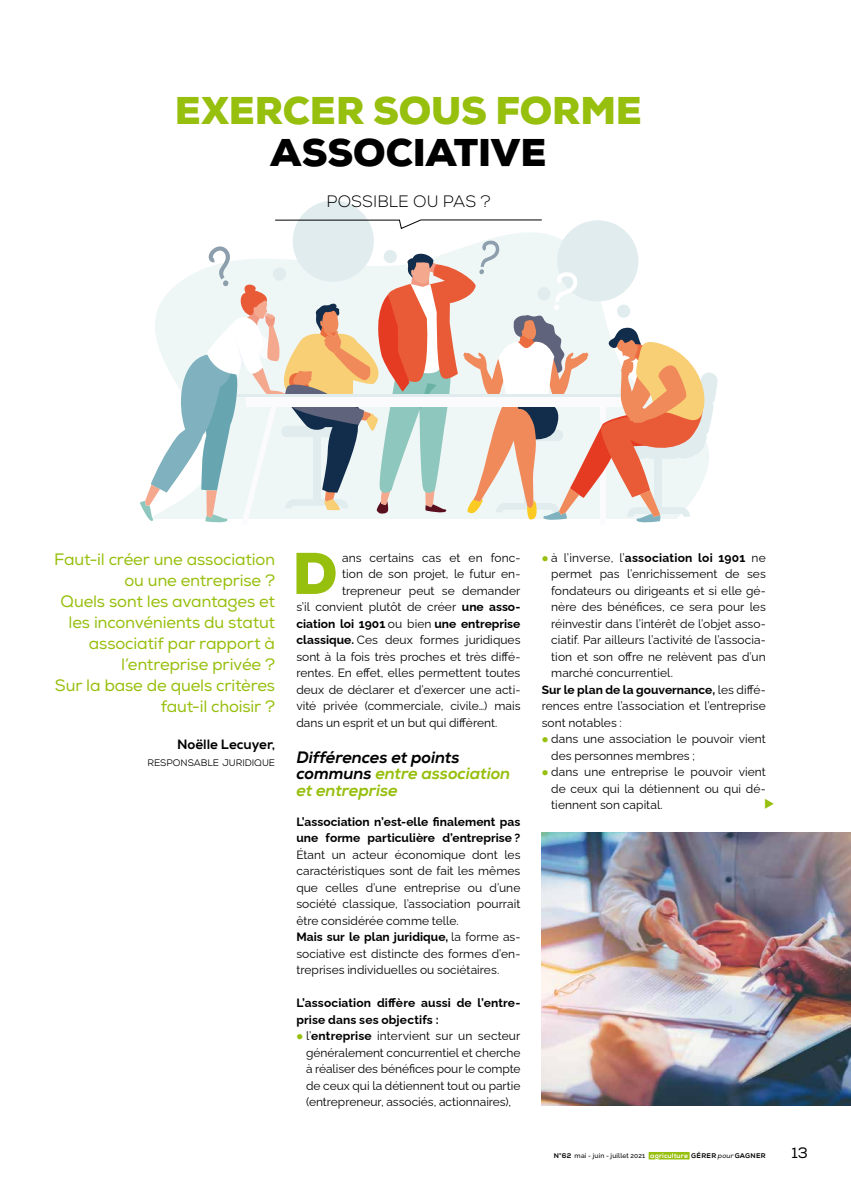
<style>
.page{position:relative;width:851px;height:1191px;background:#fff}
.page>*{position:absolute;margin:0;border:0;box-sizing:border-box;transform-origin:0 0}
.t1{font:900 57px "Nexa";color:#97bf0d}
.t2{font:900 37.5px "Nexa";letter-spacing:-.005em;color:#97bf0d}
.t3{font:900 37.5px "Nexa";color:#000}
.t4{font:16.5px/21px "Nexa";letter-spacing:-.01em;color:#97bf0d;text-align:right}
.t5{font:italic 16.5px/16.5px "Nexa X Bold";letter-spacing:-.01em;color:#97bf0d}
.t6{font:300 16.5px "Nexa";letter-spacing:.005em;color:#000}
.t7{font:15px "Nexa";color:#000}
.t8{font:13.5px "Nexa X Bold";letter-spacing:-.005em;color:#000}
.t9{font:12px/16.5px "Raleway";letter-spacing:.005em;color:#000}
.t10{font:700 12px/16.5px "Raleway";letter-spacing:.005em;color:#000}
.t11{font:700 12px "Raleway";letter-spacing:.025em;color:#000}
.t12{font:9.45px "Nexa";letter-spacing:-.005em;color:#000}
.t13{font:500 6.75px "Raleway";letter-spacing:.02em;color:#000}
.s1{font-weight:700}
.s2{font-weight:400}
.s3{color:#000}
.s4{color:#97bf0d}
.s5{font-family:"Nexa X Bold";font-weight:400}
.s6{font-family:"Nexa X Bold";font-weight:400;color:#fff}
.s7{font-family:"Nexa";font-weight:400;font-style:italic}
</style>
<div class="page">
<div style="left:648px;top:1152px;width:41px;height:7px;background:#97bf0d"></div>
<div style="left:292px;top:201px;width:82px;height:81px;background:#e0ecee;border-radius:50%"></div>
<div style="left:557px;top:220px;width:81px;height:81px;background:#e0ecee;border-radius:50%"></div>
<svg style="left:140px;top:240px;width:578px;height:283px"></svg>
<img style="left:541px;top:832px;width:309px;height:274px">
<svg style="left:275px;top:219px;width:267px;height:10px"></svg>
<h2 class="t2" style="left:175px;top:86px;width:468px">EXERCER SOUS FORME</h2>
<h2 class="t3" style="left:270px;top:128px;width:277px">ASSOCIATIVE</h2>
<h3 class="t6" style="left:326px;top:191px;width:165px">POSSIBLE OU PAS ?</h3>
<h3 class="t4" style="left:54px;top:548px;width:222px">Faut-il créer une association ou une entreprise ?<br>Quels sont les avantages et les inconvénients du statut associatif par rapport à l’entreprise privée ?<br>Sur la base de quels critères faut-il choisir ?</h3>
<p class="t8" style="left:177px;top:736px;width:100px">Noëlle Lecuyer,</p>
<p class="t12" style="left:147px;top:756px;width:129px">RESPONSABLE JURIDIQUE</p>
<p class="t9" style="left:342px;top:548px;width:180px">ans certains cas et en fonc-</p>
<p class="t9" style="left:342px;top:564px;width:180px">tion de son projet, le futur en-</p>
<p class="t9" style="left:342px;top:581px;width:180px">trepreneur peut se demander</p>
<p class="t9" style="left:296px;top:597px;width:225px">s’il convient plutôt de créer <span class="s1">une asso-</span></p>
<p class="t10" style="left:296px;top:614px;width:225px">ciation loi 1901 <span class="s2">ou bien</span> une entreprise</p>
<p class="t9" style="left:296px;top:630px;width:225px"><span class="s1">classique.</span> Ces deux formes juridiques</p>
<p class="t9" style="left:296px;top:647px;width:225px">sont à la fois très proches et très diffé-</p>
<p class="t9" style="left:296px;top:663px;width:225px">rentes. En effet, elles permettent toutes</p>
<p class="t9" style="left:296px;top:680px;width:225px">deux de déclarer et d’exercer une acti-</p>
<p class="t9" style="left:296px;top:696px;width:225px">vité privée (commerciale, civile…) mais</p>
<p class="t9" style="left:296px;top:713px;width:203px">dans un esprit et un but qui diffèrent.</p>
<h3 class="t5" style="left:296px;top:749px;width:215px"><span class="s3">Différences et points communs</span> entre association et entreprise</h3>
<p class="t10" style="left:296px;top:812px;width:225px">L’association n’est-elle finalement pas une forme particulière d’entreprise ?</p>
<p class="t9" style="left:296px;top:845px;width:225px">Étant un acteur économique dont les caractéristiques sont de fait les mêmes que celles d’une entreprise ou d’une société classique, l’association pourrait être considérée comme telle.<br><span class="s1">Mais sur le plan juridique,</span> la forme as&shy;sociative est distincte des formes d’en&shy;treprises individuelles ou sociétaires.</p>
<p class="t10" style="left:296px;top:993px;width:225px">L’association diffère aussi de l’entre&shy;prise dans ses objectifs :</p>
<p class="t9" style="left:306px;top:1026px;width:216px;text-align:justify;text-indent:-10px"><span class="s4">●</span> l’<span class="s1">entreprise</span> intervient sur un secteur généralement concurrentiel et cherche à réaliser des bénéfices pour le compte de ceux qui la détiennent tout ou partie (entrepreneur, associés, actionnaires),</p>
<h1 class="t1" style="left:292px;top:536px;width:47px">D</h1>
<p class="t11" style="left:541px;top:548px;width:225px"><span class="s4">●</span> <span class="s2">à l’inverse, l’</span>association loi 1901 <span class="s2">ne</span></p>
<p class="t9" style="left:551px;top:564px;width:216px">permet pas l’enrichissement de ses</p>
<p class="t9" style="left:551px;top:581px;width:216px">fondateurs ou dirigeants et si elle gé-</p>
<p class="t9" style="left:551px;top:597px;width:216px">nère des bénéfices, ce sera pour les</p>
<p class="t9" style="left:551px;top:614px;width:216px">réinvestir dans l’intérêt de l’objet asso-</p>
<p class="t9" style="left:551px;top:630px;width:216px">ciatif. Par ailleurs l’activité de l’associa-</p>
<p class="t9" style="left:551px;top:647px;width:216px">tion et son offre ne relèvent pas d’un</p>
<p class="t9" style="left:551px;top:663px;width:123px">marché concurrentiel.</p>
<p class="t10" style="left:541px;top:680px;width:225px">Sur le plan de la gouvernance, <span class="s2">les diffé-</span></p>
<p class="t9" style="left:541px;top:696px;width:225px">rences entre l’association et l’entreprise</p>
<p class="t9" style="left:541px;top:713px;width:82px">sont notables :</p>
<p class="t9" style="left:551px;top:729px;width:216px;text-indent:-10px"><span class="s4">●</span> dans une association le pouvoir vient des personnes membres ;</p>
<p class="t9" style="left:551px;top:762px;width:216px;text-align:justify;text-indent:-10px"><span class="s4">●</span> dans une entreprise le pouvoir vient de ceux qui la détiennent ou qui dé&shy;tiennent son capital.</p>
<p class="t13" style="left:553px;top:1149px;width:213px"><span class="s5">N°62</span> mai - juin - juillet 2021 <span class="s6">agriculture</span> <span class="s5">GÉRER</span> <span class="s7">pour</span><span class="s5">GAGNER</span></p>
<p class="t7" style="left:791px;top:1143px;width:18px">13</p>
</div>
